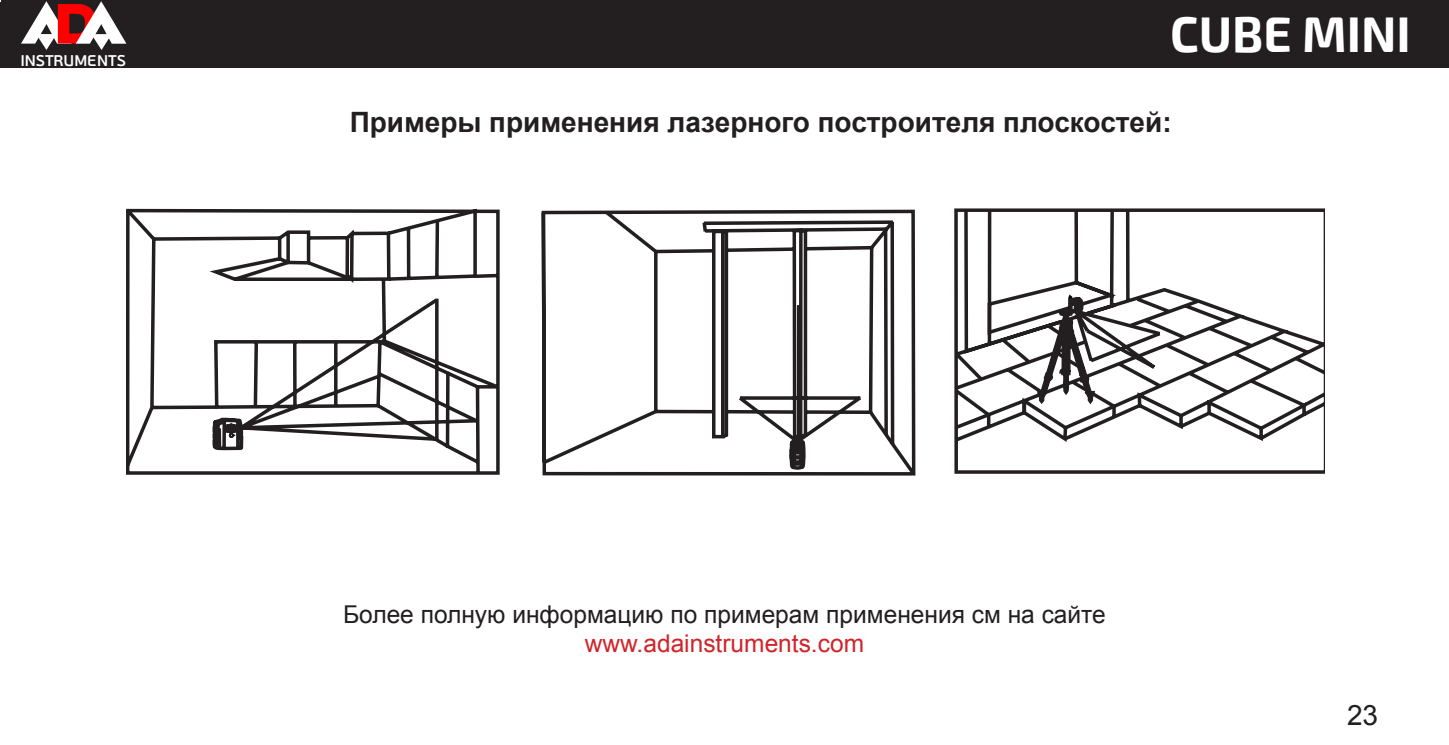
<style>
.page{position:relative;width:1449px;height:745px;background:#fff}
.page>*{position:absolute;margin:0;border:0;box-sizing:border-box;transform-origin:0 0}
.t1{font:700 49px "Exo 2";color:#fff}
.t2{font:700 28px "Arial";color:#231f20}
.t3{font:28px "Arial";color:#231f20}
.t4{font:24.5px "Arial";color:#231f20}
.t5{font:24.5px "Arial";color:#d1232a}
.t6{font:600 15.4px "PF Beau Sans Pro";color:#fff}
</style>
<div class="page">
<div style="left:1px;top:0;width:1448px;height:67px;background:#231f20"></div>
<div style="left:0;top:2px;width:148px;height:65px;background:#231f20"></div>
<svg style="left:21px;top:1px;width:106px;height:49px"></svg>
<svg style="left:126px;top:209px;width:373px;height:265px"></svg>
<svg style="left:542px;top:210px;width:373px;height:265px"></svg>
<svg style="left:954px;top:208px;width:370px;height:265px"></svg>
<svg style="left:1035px;top:295px;width:129px;height:112px"></svg>
<p class="t6" style="left:20px;top:51px;width:107px">INSTRUMENTS</p>
<h1 class="t1" style="left:1170px;top:5px;width:242px">CUBE MINI</h1>
<p class="t2" style="left:350px;top:103px;width:823px">Примеры применения лазерного построителя плоскостей:</p>
<p class="t4" style="left:343px;top:597px;width:764px">Более полную информацию по примерам применения см на сайте</p>
<p class="t5" style="left:585px;top:627px;width:281px">www.adainstruments.com</p>
<p class="t3" style="left:1347px;top:695px;width:33px">23</p>
</div>
